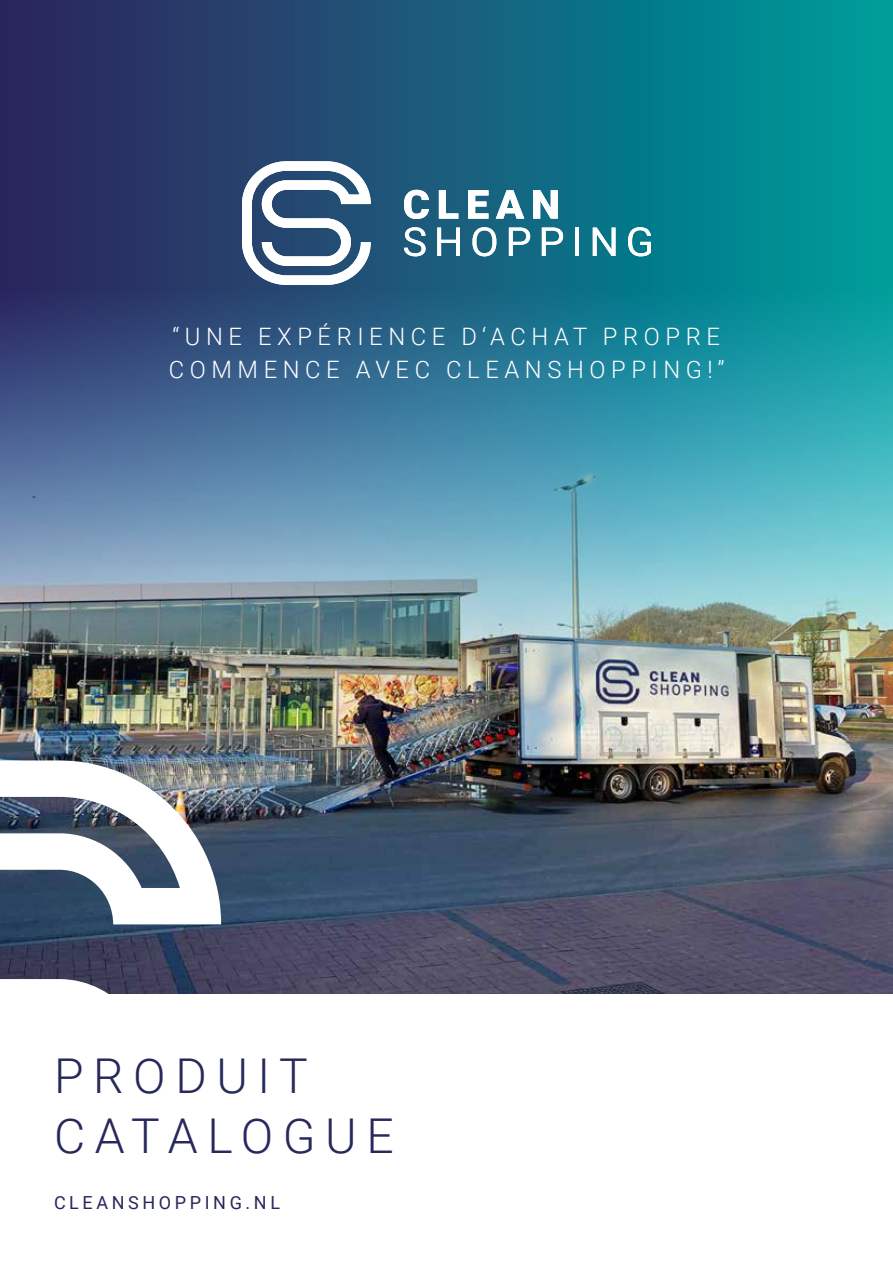
<style>
.page{position:relative;width:893px;height:1263px;background:#fff}
.page>*{position:absolute;margin:0;border:0;box-sizing:border-box;transform-origin:0 0}
.t1{font:300 48px/60px "Roboto";letter-spacing:.2em;color:#27285b}
.t2{font:300 24px/33px "Roboto";letter-spacing:.235em;color:#fff}
.t3{font:18px "Roboto";letter-spacing:.2em;color:#27285b}
</style>
<div class="page">
<img style="left:0;top:710px;width:893px;height:284px">
<div style="left:0;top:0;width:893px;height:285px;background:linear-gradient(to right,#32205c,#009d9c)"></div>
<img style="left:0;top:285px;width:893px;height:425px">
<svg style="left:0;top:979px;width:131px;height:15px"></svg>
<svg style="left:0;top:760px;width:221px;height:164px"></svg>
<svg style="left:242px;top:161px;width:129px;height:124px"></svg>
<svg style="left:404px;top:190px;width:25px;height:29px"></svg>
<svg style="left:439px;top:190px;width:19px;height:29px"></svg>
<svg style="left:468px;top:190px;width:20px;height:29px"></svg>
<svg style="left:533px;top:190px;width:25px;height:29px"></svg>
<svg style="left:496px;top:190px;width:28px;height:29px"></svg>
<svg style="left:404px;top:227px;width:21px;height:29px"></svg>
<svg style="left:437px;top:228px;width:23px;height:28px"></svg>
<svg style="left:472px;top:227px;width:24px;height:29px"></svg>
<svg style="left:509px;top:228px;width:21px;height:28px"></svg>
<svg style="left:542px;top:228px;width:21px;height:28px"></svg>
<hr style="left:575px;top:228px;width:4px;height:28px;background:#fff">
<svg style="left:593px;top:228px;width:22px;height:28px"></svg>
<svg style="left:628px;top:227px;width:23px;height:29px"></svg>
<p class="t2" style="left:169px;top:319px;width:557px">“UNE EXPÉRIENCE D‘ACHAT PROPRE<br>COMMENCE AVEC CLEANSHOPPING!”</p>
<h1 class="t1" style="left:54px;top:1044px;width:341px">PRODUIT<br>CATALOGUE</h1>
<p class="t3" style="left:54px;top:1190px;width:228px">CLEANSHOPPING.NL</p>
</div>
